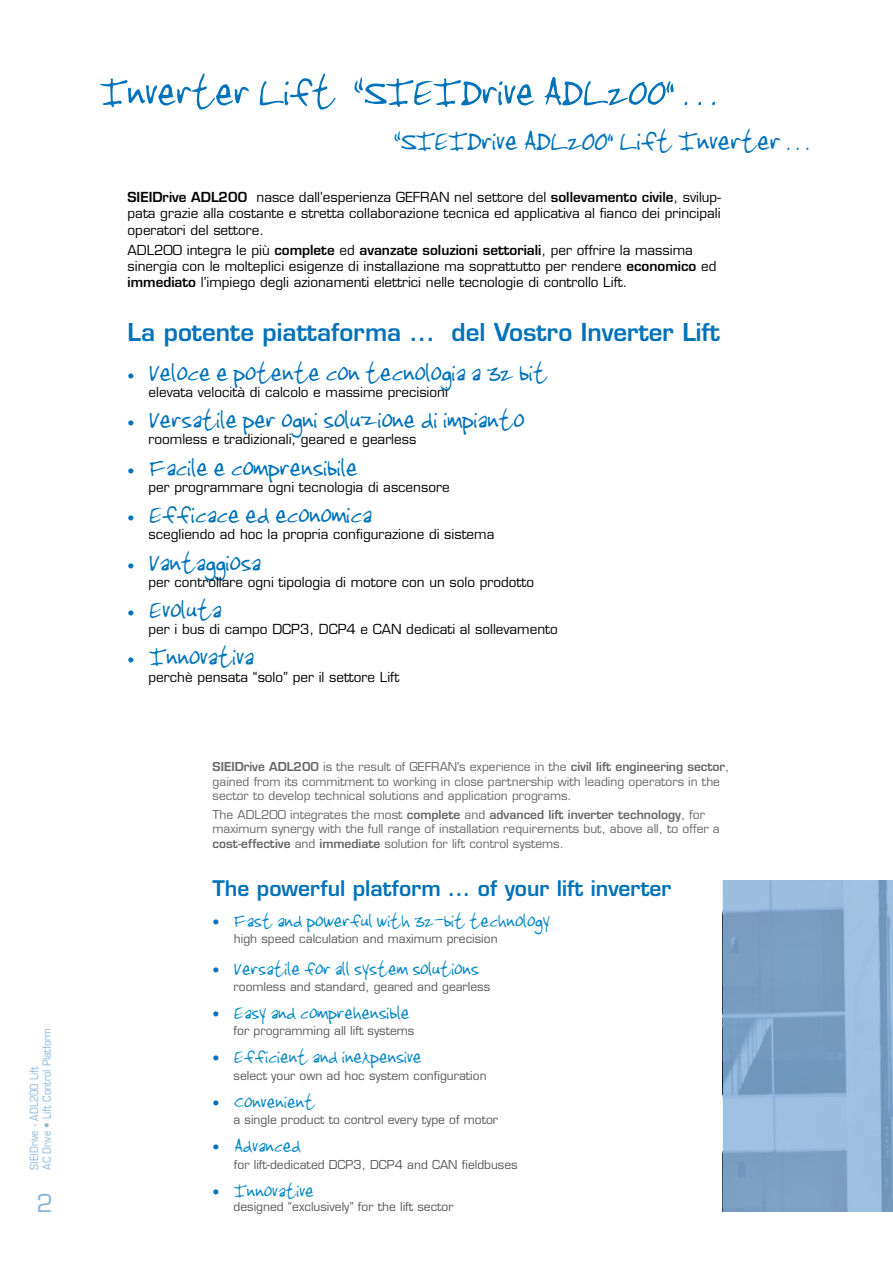
<style>
.page{position:relative;width:893px;height:1263px;background:#fff}
.page>*{position:absolute;margin:0;border:0;box-sizing:border-box;transform-origin:0 0}
.t1{font:57px "Jenkinsv 20";color:#0072ba}
.t2{font:39px "Jenkinsv 20";color:#0072ba}
.t3{font:36px "Jenkinsv 20";color:#0072ba}
.t4{font:27px "Jenkinsv 20";color:#0789c6}
.t5{font:600 24px "Eurostile";color:#0072ba}
.t6{font:24px "Eurostile";color:#8ab3db}
.t7{font:600 21px "Eurostile";color:#0072ba}
.t8{font:13.5px/16.2px "Eurostile";color:#000;text-align:justify}
.t9{font:12px/14.4px "Eurostile";color:#646567}
.t10{font:12px "Eurostile";color:#58585a}
.t11{font:condensed 11.25px/12.8px "Eurostile";color:#8ab3db}
.s1{font-weight:600}
.s2{font-family:"Eurostile";font-size:13.5px}
.s3{font-family:"Eurostile";font-size:13.5px;color:#0072ba}
</style>
<div class="page">
<svg style="left:723px;top:880px;width:170px;height:332px;background:#87abce"></svg>
<p class="t11" style="left:28px;top:1170px;width:143px;rotate:-90deg">SIEIDrive - ADL200 Lift<br>AC Drive • Lift Control Platform</p>
<h3 class="t6" style="left:37px;top:1189px;width:18px">2</h3>
<h1 class="t1" style="left:99px;top:60px;width:617px">Inverter Lift “SIEIDrive ADL200” . . .</h1>
<h2 class="t2" style="left:393px;top:119px;width:416px">“SIEIDrive ADL200” Lift Inverter . . .</h2>
<p class="t8" style="left:128px;top:189px;width:595px"><span class="s1">SIEIDrive ADL200</span> nasce dall’esperienza GEFRAN nel settore del <span class="s1">sollevamento civile</span>, svilup&shy;pata grazie alla costante e stretta collaborazione tecnica ed applicativa al fianco dei principali operatori del settore.</p>
<p class="t8" style="left:128px;top:242px;width:590px;text-align:left">ADL200 integra le più <span class="s1">complete</span> ed <span class="s1">avanzate soluzioni settoriali</span>, per offrire la massima sinergia con le molteplici esigenze di installazione ma soprattutto per rendere <span class="s1">economico</span> ed <span class="s1">immediato</span> l’impiego degli azionamenti elettrici nelle tecnologie di controllo Lift.</p>
<h3 class="t5" style="left:128px;top:317px;width:594px">La potente piattaforma ... del Vostro Inverter Lift</h3>
<h3 class="t3" style="left:128px;top:352px;width:421px"><span class="s2">•</span> Veloce e potente con tecnologia a 32 bit</h3>
<p class="t8" style="left:149px;top:384px;width:301px">elevata velocità di calcolo e massime precisioni</p>
<h3 class="t3" style="left:128px;top:399px;width:397px"><span class="s2">•</span> Versatile per ogni soluzione di impianto</h3>
<p class="t8" style="left:149px;top:431px;width:269px">roomless e tradizionali, geared e gearless</p>
<h3 class="t3" style="left:128px;top:447px;width:231px"><span class="s2">•</span> Facile e comprensibile</h3>
<p class="t8" style="left:149px;top:479px;width:303px">per programmare ogni tecnologia di ascensore</p>
<h3 class="t3" style="left:128px;top:494px;width:245px"><span class="s2">•</span> Efficace ed economica</h3>
<p class="t8" style="left:149px;top:526px;width:347px">scegliendo ad hoc la propria configurazione di sistema</p>
<h3 class="t3" style="left:128px;top:542px;width:134px"><span class="s2">•</span> Vantaggiosa</h3>
<p class="t8" style="left:149px;top:574px;width:387px">per controllare ogni tipologia di motore con un solo prodotto</p>
<h3 class="t3" style="left:128px;top:589px;width:95px"><span class="s2">•</span> Evoluta</h3>
<p class="t8" style="left:149px;top:621px;width:411px">per i bus di campo DCP3, DCP4 e CAN dedicati al sollevamento</p>
<h3 class="t3" style="left:128px;top:637px;width:127px"><span class="s2">•</span> Innovativa</h3>
<p class="t8" style="left:149px;top:669px;width:252px">perchè pensata “solo” per il settore Lift</p>
<p class="t9" style="left:213px;top:760px;width:518px"><span class="s1">SIEIDrive ADL200</span> is the result of GEFRAN’s experience in the <span class="s1">civil lift engineering sector</span>, gained from its commitment to working in close partnership with leading operators in the sector to develop technical solutions and application programs.</p>
<p class="t9" style="left:213px;top:807px;width:509px">The ADL200 integrates the most <span class="s1">complete</span> and <span class="s1">advanced lift inverter technology</span>, for maximum synergy with the full range of installation requirements but, above all, to offer a <span class="s1">cost-effective</span> and <span class="s1">immediate</span> solution for lift control systems.</p>
<h3 class="t7" style="left:213px;top:875px;width:460px">The powerful platform ... of your lift inverter</h3>
<h3 class="t4" style="left:213px;top:905px;width:338px"><span class="s3">•</span> Fast and powerful with 32-bit technology</h3>
<p class="t10" style="left:234px;top:932px;width:265px">high speed calculation and maximum precision</p>
<h3 class="t4" style="left:213px;top:953px;width:267px"><span class="s3">•</span> Versatile for all system solutions</h3>
<p class="t10" style="left:234px;top:979px;width:258px">roomless and standard, geared and gearless</p>
<h3 class="t4" style="left:213px;top:997px;width:198px"><span class="s3">•</span> Easy and comprehensible</h3>
<p class="t10" style="left:234px;top:1023px;width:182px">for programming all lift systems</p>
<h3 class="t4" style="left:213px;top:1042px;width:210px"><span class="s3">•</span> Efficient and inexpensive</h3>
<p class="t10" style="left:234px;top:1068px;width:255px">select your own ad hoc system configuration</p>
<h3 class="t4" style="left:213px;top:1086px;width:104px"><span class="s3">•</span> Convenient</h3>
<p class="t10" style="left:234px;top:1112px;width:266px">a single product to control every type of motor</p>
<h3 class="t4" style="left:213px;top:1131px;width:89px"><span class="s3">•</span> Advanced</h3>
<p class="t10" style="left:234px;top:1157px;width:285px">for lift-dedicated DCP3, DCP4 and CAN fieldbuses</p>
<h3 class="t4" style="left:213px;top:1175px;width:102px"><span class="s3">•</span> Innovative</h3>
<p class="t10" style="left:234px;top:1199px;width:222px">designed “exclusively” for the lift sector</p>
</div>
